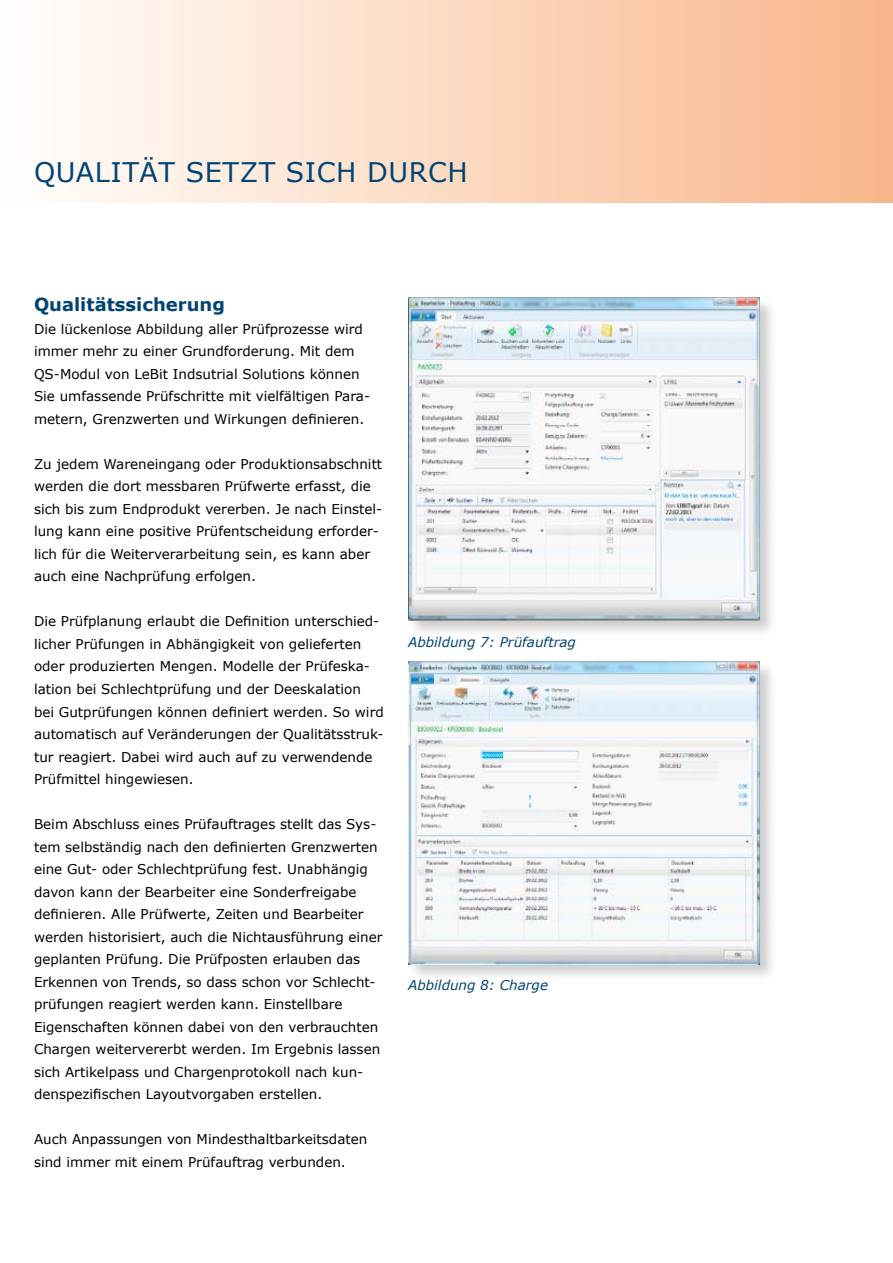
<style>
.page{position:relative;width:893px;height:1263px;background:#fff}
.page>*{position:absolute;margin:0;border:0;box-sizing:border-box;transform-origin:0 0}
.t1{font:27px "Verdana";letter-spacing:.02em;color:#004475}
.t2{font:700 18px "Verdana";color:#004475}
.t3{font:13.5px/22.5px "Verdana";color:#000}
.t4{font:italic 13.5px "Verdana";color:#004475}
</style>
<div class="page">
<div style="left:0;top:0;width:893px;height:203px;background:linear-gradient(to right,#fffffe,#f7b689)"></div>
<div style="left:407px;top:296px;width:371px;height:344px;background:#000;opacity:.2"></div>
<img style="left:408px;top:298px;width:351px;height:322px">
<div style="left:407px;top:660px;width:371px;height:324px;background:#000;opacity:.2"></div>
<img style="left:408px;top:662px;width:351px;height:302px">
<h1 class="t1" style="left:34px;top:153px;width:288px">Qualität setzt sich</h1>
<h1 class="t1" style="left:367px;top:153px;width:80px">durch</h1>
<h2 class="t2" style="left:34px;top:292px;width:192px">Qualitätssicherung</h2>
<p class="t3" style="left:34px;top:318px;width:338px">Die lückenlose Abbildung aller Prüfprozesse wird immer mehr zu einer Grundforderung. Mit dem QS-Modul von LeBit Indsutrial Solutions können Sie umfassende Prüfschritte mit vielfältigen Para&shy;metern, Grenzwerten und Wirkungen definieren.</p>
<p class="t3" style="left:34px;top:453px;width:350px">Zu jedem Wareneingang oder Produktionsabschnitt werden die dort messbaren Prüfwerte erfasst, die sich bis zum Endprodukt vererben. Je nach Einstel&shy;lung kann eine positive Prüfentscheidung erforder&shy;lich für die Weiterverarbeitung sein, es kann aber auch eine Nachprüfung erfolgen.</p>
<p class="t3" style="left:34px;top:610px;width:351px">Die Prüfplanung erlaubt die Definition unterschied&shy;licher Prüfungen in Abhängigkeit von gelieferten oder produzierten Mengen. Modelle der Prüfeska&shy;lation bei Schlechtprüfung und der Deeskalation bei Gutprüfungen können definiert werden. So wird automatisch auf Veränderungen der Qualitätsstruk&shy;tur reagiert. Dabei wird auch auf zu verwendende Prüfmittel hingewiesen.</p>
<p class="t3" style="left:34px;top:813px;width:350px">Beim Abschluss eines Prüfauftrages stellt das Sys&shy;tem selbständig nach den definierten Grenzwerten eine Gut- oder Schlechtprüfung fest. U nabhängig davon kann der Bearbeiter eine Sonderfreigabe definieren. Alle Prüfwerte, Zeiten und Bearbeiter werden historisiert, auch die N ichtausführung einer geplanten Prüfung. Die Prüfposten erlauben das Erkennen von Trends, so dass schon vor Schlecht&shy;prüfungen reagiert werden kann. Einstellbare Eigenschaften können dabei von den verbrauchten Chargen weitervererbt werden. Im Ergebnis lassen sich Artikelpass und Chargenprotokoll nach kun&shy;denspezifischen Layoutvorgaben erstellen.</p>
<p class="t3" style="left:34px;top:1128px;width:335px">Auch Anpassungen von Mindesthaltbarkeitsdaten sind immer mit einem Prüfauftrag verbunden.</p>
<p class="t4" style="left:408px;top:633px;width:169px">Abbildung 7: Prüfauftrag</p>
<p class="t4" style="left:408px;top:976px;width:141px">Abbildung 8: Charge</p>
</div>
